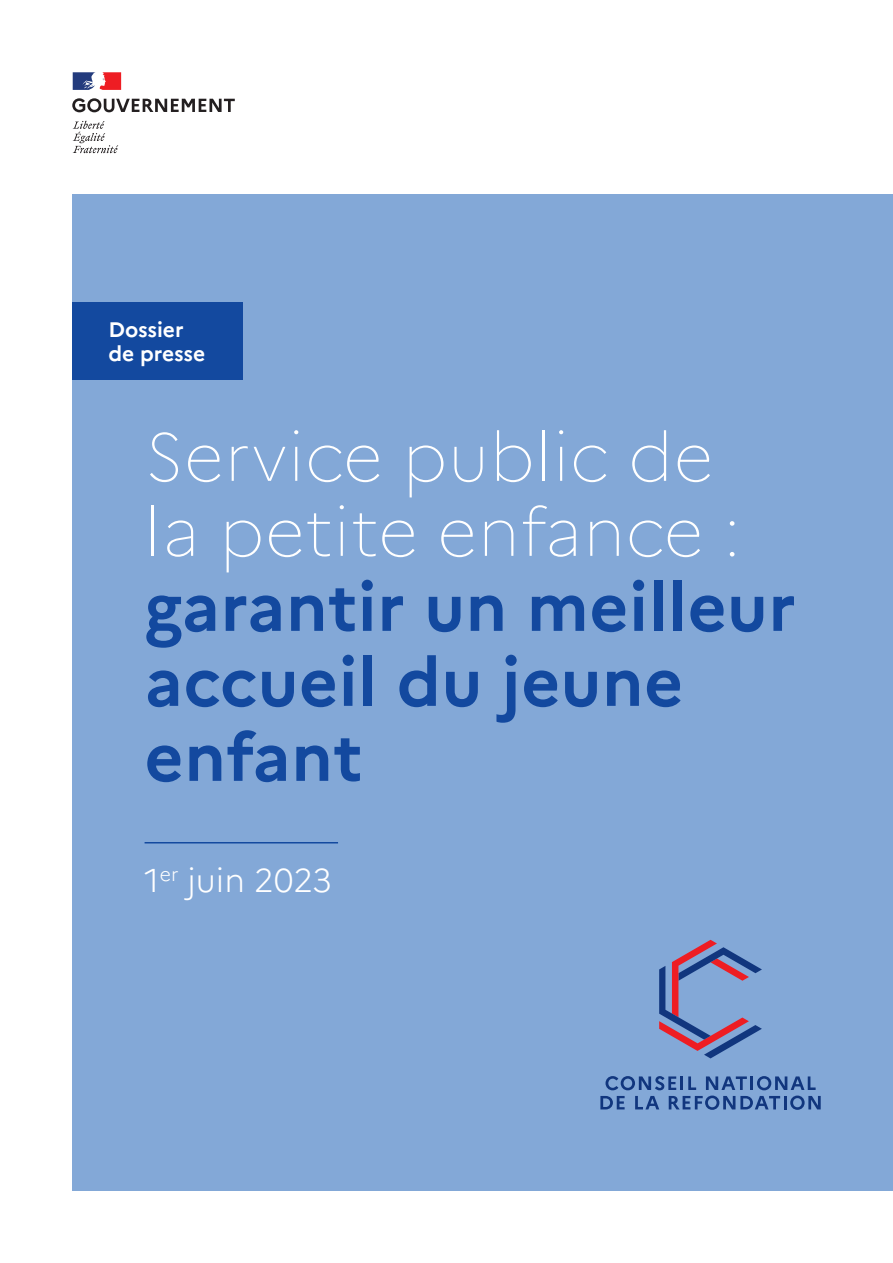
<style>
.page{position:relative;width:893px;height:1263px;background:#fff}
.page>*{position:absolute;margin:0;border:0;box-sizing:border-box;transform-origin:0 0}
.t1{font:700 67.5px/75px "Marianne";letter-spacing:.01em;color:#13499f}
.t2{font:100 67.5px/75px "Marianne";letter-spacing:.01em;color:#fff}
.t3{font:300 33px "Marianne";color:#fff}
.t4{font:700 21px/24px "Marianne";color:#fff}
</style>
<div class="page">
<div style="left:72px;top:194px;width:821px;height:997px;background:#83a8d7"></div>
<div style="left:72px;top:303px;width:170px;height:77px;background:#13499f"></div>
<svg style="left:72px;top:98px;width:163px;height:14px"></svg>
<svg style="left:73px;top:121px;width:45px;height:32px"></svg>
<svg style="left:73px;top:72px;width:48px;height:18px"></svg>
<hr style="left:145px;top:842px;width:193px;height:1px;background:#13499f">
<svg style="left:600px;top:1076px;width:221px;height:34px"></svg>
<svg style="left:659px;top:940px;width:103px;height:118px"></svg>
<p class="t4" style="left:108px;top:317px;width:98px">Dossier de presse</p>
<p class="t2" style="left:145px;top:414px;width:598px">Service public de la petite enfance :</p>
<p class="t1" style="left:145px;top:569px;width:653px">garantir un meilleur accueil du jeune enfant</p>
<p class="t3" style="left:145px;top:855px;width:189px">1<sup>er</sup> juin 2023</p>
</div>
